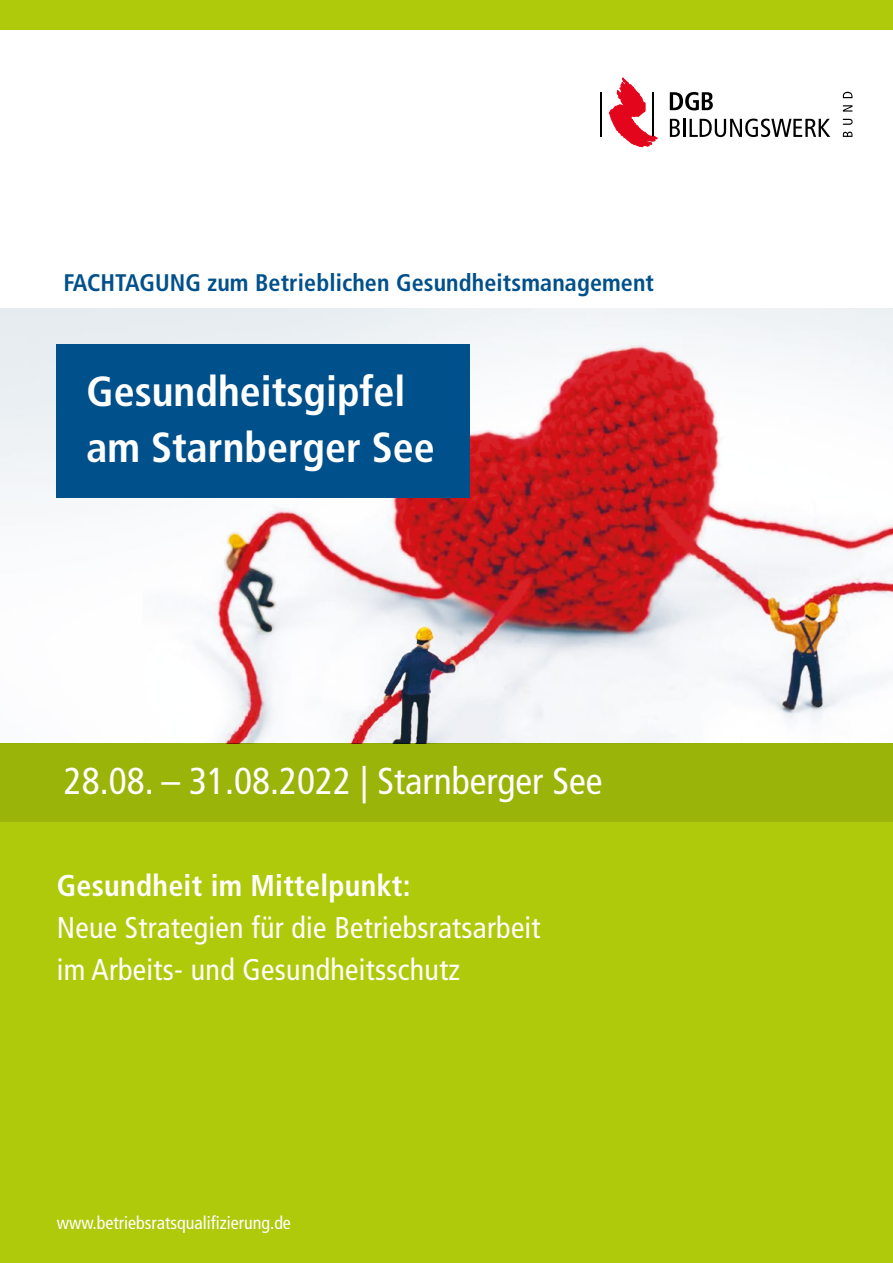
<style>
.page{position:relative;width:893px;height:1263px;background:#fff}
.page>*{position:absolute;margin:0;border:0;box-sizing:border-box;transform-origin:0 0}
.t1{font:700 condensed 42px/55.5px "Frutiger";color:#fff}
.t2{font:condensed 37.5px "Frutiger";color:#fff}
.t3{font:condensed 30px/42px "Frutiger";letter-spacing:.01em;color:#fff}
.t4{font:700 condensed 30px "Frutiger";letter-spacing:.01em;color:#fff}
.t5{font:700 condensed 24px "Frutiger";letter-spacing:.005em;color:#00508c}
.t6{font:condensed 18px "Frutiger";color:#fff}
</style>
<div class="page">
<img style="left:0;top:308px;width:893px;height:435px">
<div style="left:0;top:743px;width:893px;height:520px;background:#afca0b"></div>
<div style="left:0;top:743px;width:893px;height:78px;background:#9bb409"></div>
<div style="left:57px;top:345px;width:413px;height:153px;background:#00508c"></div>
<div style="left:0;top:0;width:893px;height:30px;background:#afca0b"></div>
<svg style="left:670px;top:119px;width:10px;height:18px"></svg>
<hr style="left:683px;top:119px;width:3px;height:18px;background:#000">
<svg style="left:690px;top:119px;width:140px;height:18px"></svg>
<svg style="left:670px;top:92px;width:43px;height:18px"></svg>
<svg style="left:843px;top:132px;width:9px;height:5px"></svg>
<svg style="left:843px;top:119px;width:10px;height:6px"></svg>
<svg style="left:843px;top:105px;width:9px;height:7px"></svg>
<svg style="left:843px;top:92px;width:9px;height:6px"></svg>
<hr style="left:601px;top:92px;width:1px;height:45px;background:#000">
<svg style="left:609px;top:78px;width:48px;height:69px"></svg>
<p class="t5" style="left:63px;top:269px;width:592px">FACHTAGUNG zum Betrieblichen Gesundheitsmanagement</p>
<h1 class="t1" style="left:87px;top:364px;width:350px">Gesundheitsgipfel am Starnberger See</h1>
<p class="t2" style="left:64px;top:759px;width:540px">28.08. – 31.08.2022 | Starnberger See</p>
<p class="t4" style="left:57px;top:868px;width:355px">Gesundheit im Mittelpunkt:</p>
<p class="t3" style="left:57px;top:907px;width:485px">Neue Strategien für die Betriebsratsarbeit im Arbeits- und Gesundheitsschutz</p>
<p class="t6" style="left:57px;top:1212px;width:236px">www.betriebsratsqualifizierung.de</p>
</div>
